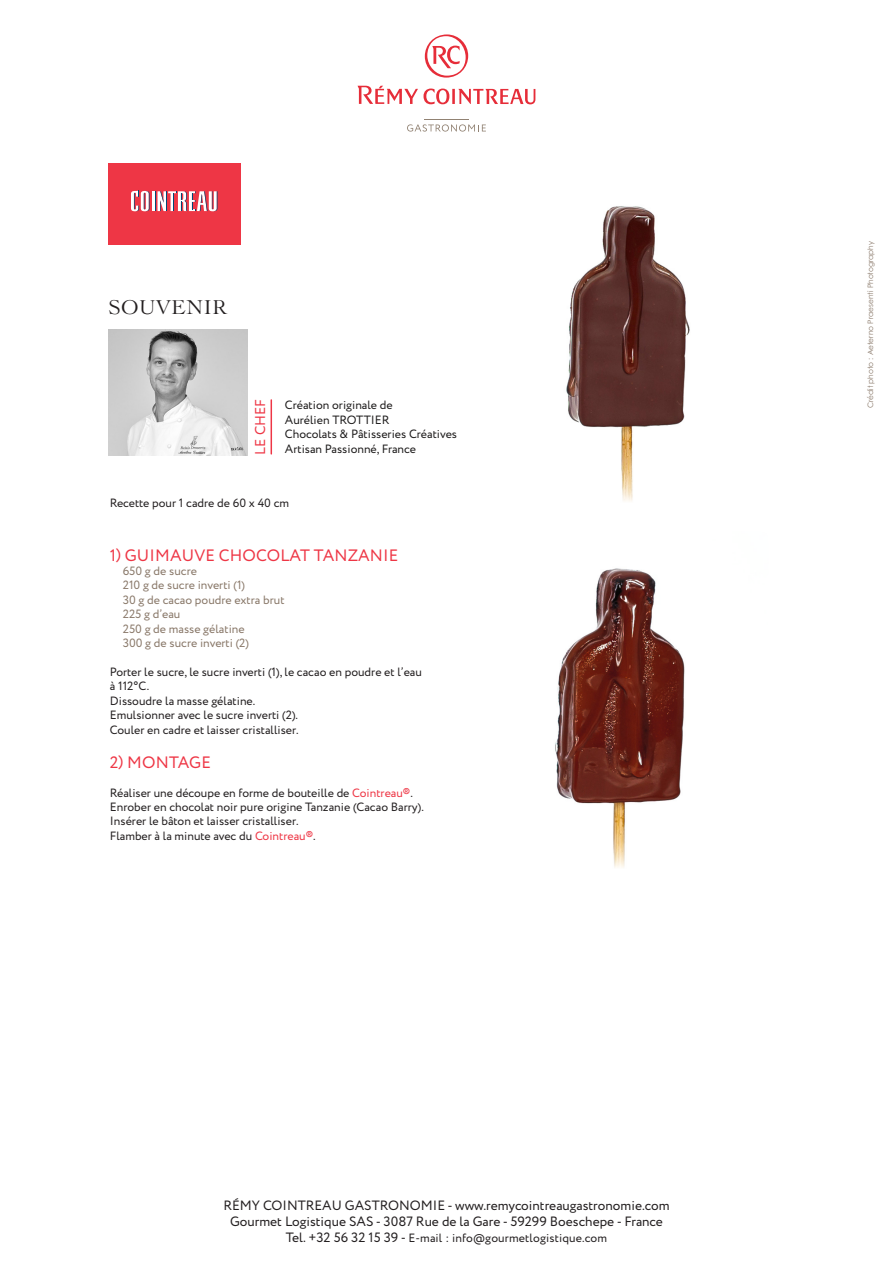
<style>
.page{position:relative;width:893px;height:1263px;background:#fff}
.page>*{position:absolute;margin:0;border:0;box-sizing:border-box;transform-origin:0 0}
.TITRE_RECETTE{font:19.5px "Le Cochin BQ";letter-spacing:.03em;color:#231f20}
.TITRE_PARAGRAPHE{font:16.5px "Circe";letter-spacing:.01em;color:#ee3645}
.TITRE_PARAGRAPHE-2{font:14.25px "Circe";letter-spacing:.01em;color:#ee3645}
.t1{font:13.5px/16.2px "Circe";color:#231f20;text-align:center}
.INGREDIENTS{font:12px/14.4px "Circe";color:#231f20}
.TEXTE{font:12px "Circe";color:#231f20}
.INGREDIENTS-2{font:12px "Circe";color:#897869}
.CHEF{font:12px "Circe";color:#1e1c1c}
.adresse{font:7.5px "Century Gothic Pro";color:#897869}
.s1{color:#ee3645}
.s2{font-size:13.5px}
</style>
<div class="page">
<svg style="left:358px;top:86px;width:177px;height:18px"></svg>
<svg style="left:425px;top:34px;width:43px;height:44px"></svg>
<hr style="left:424px;top:119px;width:45px;height:1px;background:#918273">
<svg style="left:407px;top:124px;width:79px;height:8px"></svg>
<div style="left:108px;top:164px;width:133px;height:81px;background:#ee3645"></div>
<svg style="left:131px;top:190px;width:86px;height:21px"></svg>
<hr style="left:271px;top:400px;width:1px;height:54px;background:#ee3645">
<img style="left:108px;top:329px;width:139px;height:127px">
<img style="left:566px;top:206px;width:124px;height:295px">
<img style="left:555px;top:568px;width:130px;height:300px">
<p class="TITRE_RECETTE" style="left:108px;top:295px;width:121px">SOUVENIR</p>
<p class="TITRE_PARAGRAPHE-2" style="left:251px;top:455px;width:58px;rotate:-90deg">LE CHEF</p>
<p class="CHEF" style="left:285px;top:397px;width:109px">Création originale de</p>
<p class="CHEF" style="left:285px;top:412px;width:106px">Aurélien TROTTIER</p>
<p class="CHEF" style="left:285px;top:426px;width:174px">Chocolats &amp; Pâtisseries Créatives</p>
<p class="CHEF" style="left:285px;top:440px;width:133px">Artisan Passionné, France</p>
<p class="TEXTE" style="left:110px;top:495px;width:181px">Recette pour 1 cadre de 60 x 40 cm</p>
<p class="TITRE_PARAGRAPHE" style="left:110px;top:544px;width:290px">1) GUIMAUVE CHOCOLAT TANZANIE</p>
<p class="INGREDIENTS-2" style="left:123px;top:563px;width:76px">650 g de sucre</p>
<p class="INGREDIENTS-2" style="left:123px;top:577px;width:124px">210 g de sucre inverti (1)</p>
<p class="INGREDIENTS-2" style="left:123px;top:592px;width:163px">30 g de cacao poudre extra brut</p>
<p class="INGREDIENTS-2" style="left:123px;top:606px;width:59px">225 g d’eau</p>
<p class="INGREDIENTS-2" style="left:123px;top:621px;width:124px">250 g de masse gélatine</p>
<p class="INGREDIENTS-2" style="left:123px;top:635px;width:128px">300 g de sucre inverti (2)</p>
<p class="INGREDIENTS" style="left:110px;top:665px;width:313px">Porter le sucre, le sucre inverti (1), le cacao en poudre et l’eau à 112°C.</p>
<p class="INGREDIENTS" style="left:110px;top:694px;width:147px">Dissoudre la masse gélatine.</p>
<p class="INGREDIENTS" style="left:110px;top:708px;width:190px">Emulsionner avec le sucre inverti (2).</p>
<p class="INGREDIENTS" style="left:110px;top:723px;width:190px">Couler en cadre et laisser cristalliser.</p>
<p class="TITRE_PARAGRAPHE" style="left:110px;top:751px;width:102px">2) MONTAGE</p>
<p class="TEXTE" style="left:110px;top:784px;width:304px">Réaliser une découpe en forme de bouteille de <span class="s1">Cointreau®</span>.</p>
<p class="TEXTE" style="left:110px;top:799px;width:315px">Enrober en chocolat noir pure origine Tanzanie (Cacao Barry).</p>
<p class="TEXTE" style="left:110px;top:813px;width:190px">Insérer le bâton et laisser cristalliser.</p>
<p class="TEXTE" style="left:110px;top:828px;width:207px">Flamber à la minute avec du <span class="s1">Cointreau®</span>.</p>
<p class="t1" style="left:223px;top:1197px;width:448px">RÉMY COINTREAU GASTRONOMIE - www.remycointreaugastronomie.com<br>Gourmet Logistique SAS - 3087 Rue de la Gare - 59299 Boeschepe - France</p>
<p class="INGREDIENTS" style="left:286px;top:1231px;width:322px"><span class="s2">Tel. +32 56 32 15 39 -</span> E-mail : info@gourmetlogistique.com</p>
<p class="adresse" style="left:866px;top:408px;width:169px;rotate:-90deg">Crédit photo : Aeterno Praesenti Photography</p>
</div>
